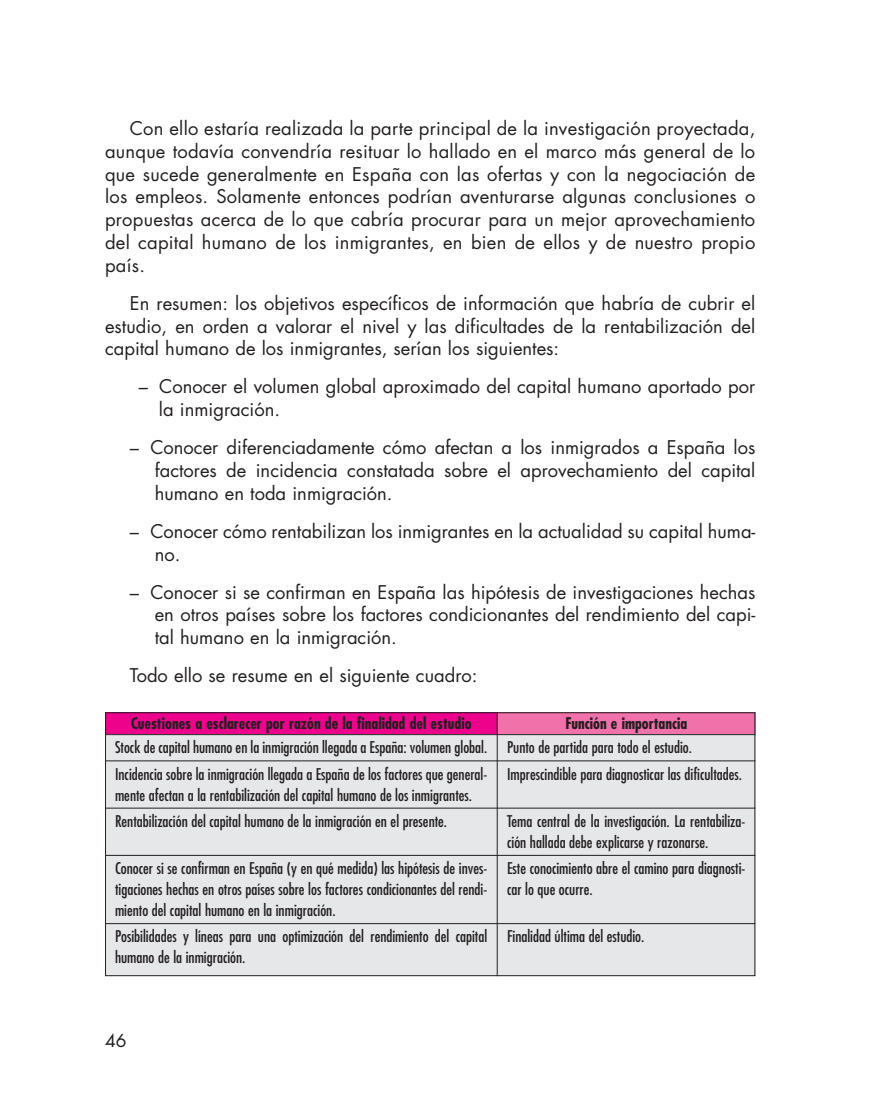
<style>
.page{position:relative;width:872px;height:1120px;background:#fff}
.page>*{position:absolute;margin:0;border:0;box-sizing:border-box;transform-origin:0 0}
.t1{font:18.38px/22.8px "Futura";color:#231f20;text-align:justify}
.t2{font:17.5px "Futura";color:#231f20}
.t3{font:condensed 15.75px/21px "Futura";color:#231f20}
.t4{font:700 condensed 15.75px "Futura";color:#231f20}
.s1{color:#fff}
</style>
<div class="page">
<div style="left:105px;top:712px;width:392px;height:23px;background:#ed028c"></div>
<div style="left:497px;top:712px;width:258px;height:23px;background:#f171ab"></div>
<div style="left:105px;top:735px;width:392px;height:241px;background:#e6e7e9"></div>
<div style="left:497px;top:735px;width:258px;height:241px;background:#e6e7e9"></div>
<hr style="left:105px;top:734px;width:650px;height:1px;background:#231f20">
<div style="left:105px;top:712px;width:650px;height:264px;border:1px solid #231f20"></div>
<hr style="left:496px;top:712px;width:1px;height:264px;background:#231f20">
<hr style="left:105px;top:760px;width:650px;height:1px;background:#231f20">
<hr style="left:105px;top:808px;width:650px;height:1px;background:#231f20">
<hr style="left:105px;top:855px;width:650px;height:1px;background:#231f20">
<hr style="left:105px;top:923px;width:650px;height:1px;background:#231f20">
<p class="t1" style="left:105px;top:119px;width:651px;text-indent:25px">Con ello estaría realizada la parte principal de la investigación proyectada, aunque todavía convendría resituar lo hallado en el marco más general de lo que sucede generalmente en España con las ofertas y con la negociación de los empleos. Solamente entonces podrían aventurarse algunas conclusiones o propuestas acerca de lo que cabría procurar para un mejor aprovechamiento del capital humano de los inmigrantes, en bien de ellos y de nuestro propio país.</p>
<p class="t1" style="left:105px;top:293px;width:651px;text-indent:25px">En resumen: los objetivos específicos de información que habría de cubrir el estudio, en orden a valorar el nivel y las dificultades de la rentabilización del capital humano de los inmigrantes, serían los siguientes:</p>
<p class="t1" style="left:159px;top:377px;width:598px;text-indent:-29px"><span class="s1">II</span>– Conocer el volumen global aproximado del capital humano aportado por la inmigración.</p>
<p class="t1" style="left:155px;top:438px;width:602px;text-indent:-25px">– Conocer diferenciadamente cómo afectan a los inmigrados a España los factores de incidencia constatada sobre el aprovechamiento del capital humano en toda inmigración.</p>
<p class="t1" style="left:155px;top:521px;width:602px;text-indent:-25px">– Conocer cómo rentabilizan los inmigrantes en la actualidad su capital huma&shy;no.</p>
<p class="t1" style="left:155px;top:582px;width:602px;text-indent:-25px">– Conocer si se confirman en España las hipótesis de investigaciones hechas en otros países sobre los factores condicionantes del rendimiento del capi&shy;tal humano en la inmigración.</p>
<p class="t1" style="left:130px;top:666px;width:349px">Todo ello se resume en el siguiente cuadro:</p>
<p class="t4" style="left:131px;top:717px;width:342px">Cuestiones a esclarecer por razón de la finalidad del estudio</p>
<p class="t4" style="left:565px;top:717px;width:123px">Función e importancia</p>
<p class="t3" style="left:115px;top:736px;width:374px;line-height:26.2px">Stock de capital humano en la inmigración llegada a España: volumen global.<br>Incidencia sobre la inmigración llegada a España de los factores que general-</p>
<p class="t3" style="left:115px;top:783px;width:358px;line-height:26.2px">mente afectan a la rentabilización del capital humano de los inmigrantes.<br>Rentabilización del capital humano de la inmigración en el presente.</p>
<p class="t3" style="left:115px;top:859px;width:374px;text-align:justify">Conocer si se confirman en España (y en qué medida) las hipótesis de inves&shy;tigaciones hechas en otros países sobre los factores condicionantes del rendi&shy;miento del capital humano en la inmigración.</p>
<p class="t3" style="left:115px;top:927px;width:374px">Posibilidades y líneas para una optimización del rendimiento del capital humano de la inmigración.</p>
<p class="t3" style="left:507px;top:736px;width:236px;line-height:26.2px">Punto de partida para todo el estudio.<br>Imprescindible para diagnosticar las dificultades.</p>
<p class="t3" style="left:507px;top:812px;width:240px">Tema central de la investigación. La rentabiliza&shy;ción hallada debe explicarse y razonarse.</p>
<p class="t3" style="left:507px;top:859px;width:240px">Este conocimiento abre el camino para diagnosti&shy;car lo que ocurre.</p>
<p class="t3" style="left:507px;top:927px;width:139px">Finalidad última del estudio.</p>
<p class="t2" style="left:105px;top:1033px;width:23px">46</p>
</div>
